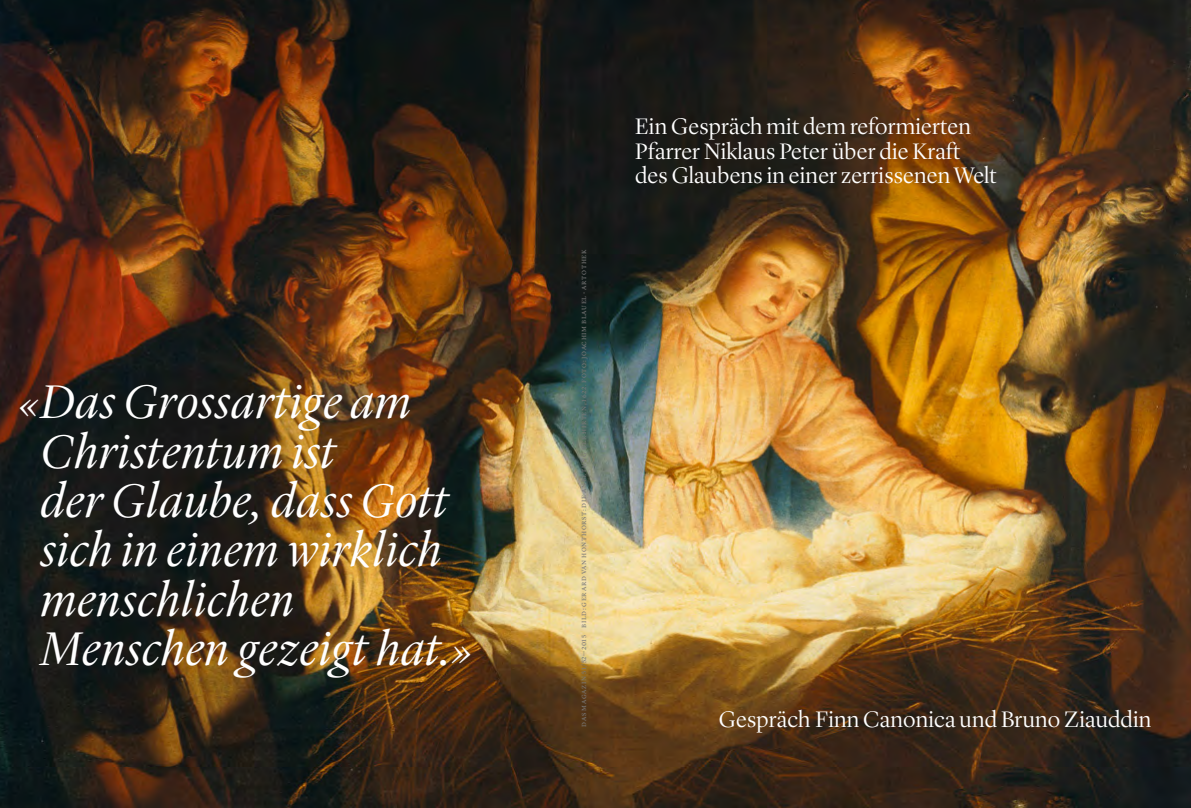
<style>
.page{position:relative;width:1191px;height:808px;background:#fff}
.page>*{position:absolute;margin:0;border:0;box-sizing:border-box;transform-origin:0 0}
._02_a_f_Lyon_Text_49{font:italic 300 49px/49.4px "Lyon Display";letter-spacing:.03em;color:#fff}
._02_a_c_Lyon_Text_23{font:300 23.2px/24.7px "Lyon Display";letter-spacing:.01em;color:#fff}
._04_Bildcredit_x12{font:6.2px "Lyon Text Regular No.2";letter-spacing:.105em;color:#797878}
</style>
<div class="page">
<img style="left:0;top:0;width:1191px;height:808px">
<p class="_02_a_f_Lyon_Text_49" style="left:41px;top:374px;width:432px;text-indent:-21px">«Das Grossartige am<br>Christentum ist<br>der Glaube, dass Gott sich in einem wirklich menschlichen<br>Menschen gezeigt hat.»</p>
<p class="_04_Bildcredit_x12" style="left:579px;top:727px;width:478px;rotate:-90deg">DAS MAGAZIN 51/52—2015 BILD: GERARD VAN HONTHORST: DIE ANBETUNG DER HIRTEN, 1622. FOTO: JOACHIM BLAUEL - ARTOTHEK</p>
<p class="_02_a_c_Lyon_Text_23" style="left:635px;top:112px;width:363px">Ein Gespräch mit dem reformierten<br>Pfarrer Niklaus Peter über die Kraft des Glaubens in einer zerrissenen Welt</p>
<p class="_02_a_c_Lyon_Text_23" style="left:719px;top:705px;width:434px">Gespräch Finn Canonica und Bruno Ziauddin</p>
</div>
